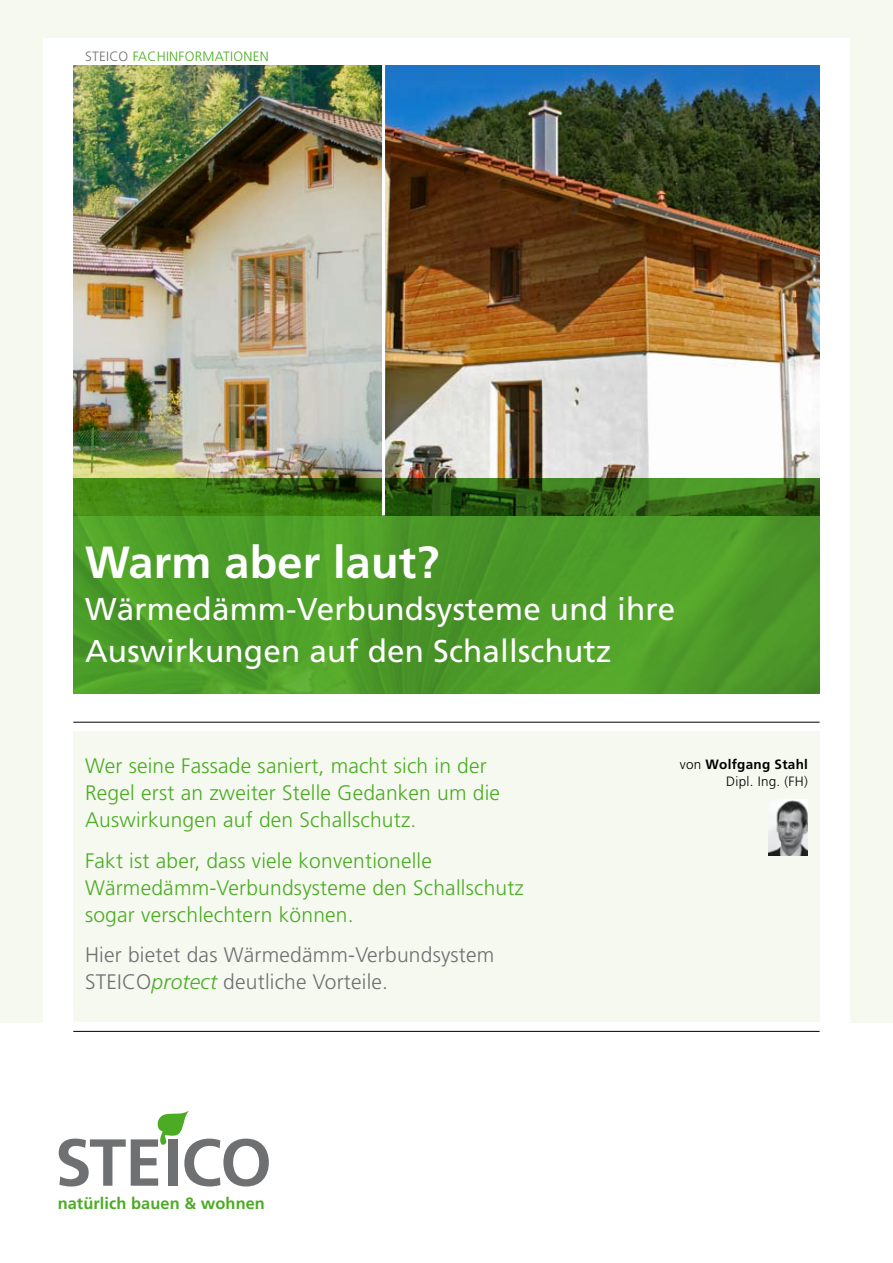
<style>
.page{position:relative;width:893px;height:1263px;background:#fff}
.page>*{position:absolute;margin:0;border:0;box-sizing:border-box;transform-origin:0 0}
.t1{font:700 45px "Frutiger";letter-spacing:.005em;color:#fff}
.t2{font:31.5px/42px "Frutiger";letter-spacing:.005em;color:#fff}
.t3{font:300 21px/27px "Frutiger";letter-spacing:.01em;color:#4bac23}
.t4{font:300 21px/27px "Frutiger";letter-spacing:.01em;color:#6f7071}
.t5{font:700 16.35px "Frutiger";letter-spacing:.005em;color:#4bac23}
.t6{font:300 13.5px/16.2px "Frutiger";letter-spacing:.02em;color:#000;text-align:right}
.t7{font:300 13.5px "Frutiger";color:#4bac23}
.t8{font:300 13.5px "Frutiger";letter-spacing:.02em;color:#6f7071}
.s1{color:#4bac23}
.s2{font-style:italic;color:#4bac23}
.s3{font-weight:700}
</style>
<div class="page">
<img style="left:73px;top:66px;width:309px;height:412px">
<img style="left:385px;top:66px;width:435px;height:412px">
<div style="left:73px;top:731px;width:747px;height:291px;background:#f5f9f0"></div>
<img style="left:73px;top:478px;width:747px;height:216px">
<svg style="left:59px;top:1110px;width:210px;height:76px"></svg>
<hr style="left:73px;top:722px;width:747px;height:1px;background:#000">
<hr style="left:73px;top:1031px;width:747px;height:1px;background:#000">
<div style="left:0;top:0;width:43px;height:1022px;background:#f5f9f0"></div>
<div style="left:43px;top:0;width:807px;height:38px;background:#f5f9f0"></div>
<div style="left:850px;top:0;width:43px;height:1022px;background:#f5f9f0"></div>
<hr style="left:382px;top:65px;width:3px;height:450px;background:#fff">
<img style="left:769px;top:800px;width:38px;height:55px">
<p class="t8" style="left:85px;top:49px;width:62px">STEICO <span class="s1">Fachi</span></p>
<p class="t7" style="left:169px;top:49px;width:54px">nformatio</p>
<p class="t7" style="left:244px;top:49px;width:27px">nen</p>
<h1 class="t1" style="left:85px;top:535px;width:356px">Warm aber laut?</h1>
<h2 class="t2" style="left:85px;top:588px;width:592px">Wärmedämm-Verbundsysteme und ihre<br>Auswirkungen auf den Schallschutz</h2>
<p class="t3" style="left:85px;top:753px;width:417px">Wer seine Fassade saniert, macht sich in der<br>Regel erst an zweiter Stelle Gedanken um die<br>Auswirkungen auf den Schallschutz.</p>
<p class="t3" style="left:85px;top:847px;width:440px">Fakt ist aber, dass viele konventionelle<br>Wärmedämm-Verbundsysteme den Schallschutz sogar verschlechtern können.</p>
<p class="t4" style="left:85px;top:942px;width:411px">Hier bietet das Wärmedämm-Verbundsystem<br>STEICO<span class="s2">protect</span> deutliche Vorteile.</p>
<p class="t5" style="left:58px;top:1193px;width:209px">natürlich bauen &amp; wohnen</p>
<p class="t6" style="left:680px;top:757px;width:130px">von <span class="s3">Wolfgang Stahl<br></span>Dipl. Ing. (FH)</p>
</div>
